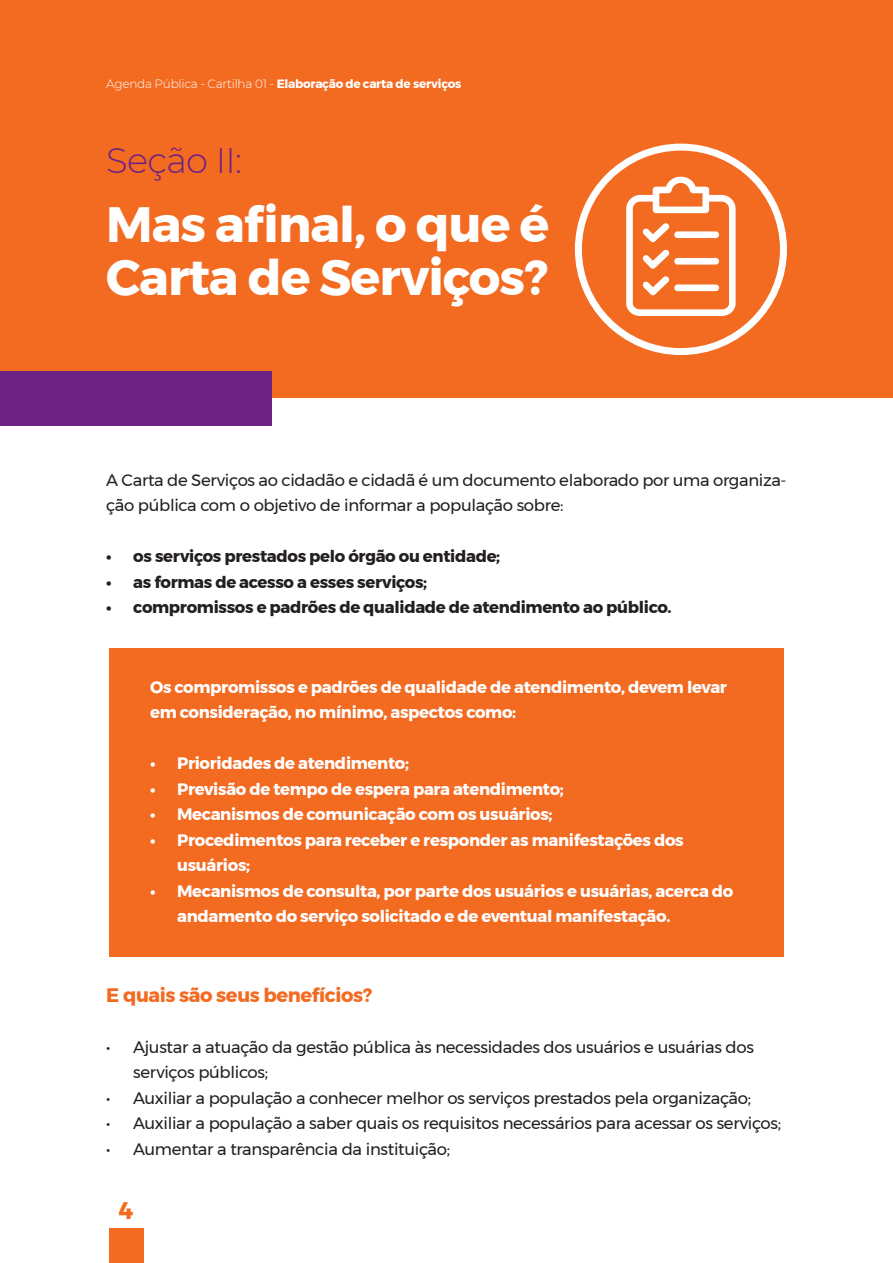
<style>
.page{position:relative;width:893px;height:1263px;background:#fff}
.page>*{position:absolute;margin:0;border:0;box-sizing:border-box;transform-origin:0 0}
.Básico{font:700 49.5px/52.5px "Montserrat";letter-spacing:-.02em;color:#fff}
.Básico-2{font:300 35.25px "Montserrat";letter-spacing:-.02em;color:#6d2383}
.Básico-3{font:700 24px "Montserrat";color:#f36a21}
.Básico-4{font:700 19.5px "Montserrat";letter-spacing:-.02em;color:#f36a21}
.Básico-5{font:16.5px/25.5px "Montserrat";letter-spacing:-.02em;color:#231f20}
.Básico-6{font:700 16.5px/25.5px "Montserrat";letter-spacing:-.02em;color:#fff}
.t1{font:700 16.5px "Montserrat";letter-spacing:-.02em;color:#231f20}
.Básico-7{font:700 12px "Montserrat";letter-spacing:-.02em;color:#fff}
.s1{font-weight:300}
</style>
<div class="page">
<div style="left:0;top:0;width:893px;height:397px;background:#f36a21"></div>
<div style="left:0;top:371px;width:272px;height:54px;background:#6d2383"></div>
<div style="left:109px;top:648px;width:675px;height:308px;background:#f36a21"></div>
<div style="left:109px;top:1229px;width:34px;height:34px;background:#f36a21"></div>
<svg style="left:575px;top:144px;width:212px;height:211px"></svg>
<p class="Básico-7" style="left:106px;top:74px;width:357px"><span class="s1">Agenda Pública - Cartilha 01 -</span> Elaboração de carta de serviços</p>
<p class="Básico-2" style="left:106px;top:137px;width:138px">Seção II:</p>
<p class="Básico" style="left:106px;top:198px;width:445px">Mas afinal, o que é<br>Carta de Serviços?</p>
<p class="Básico-5" style="left:106px;top:467px;width:682px">A Carta de Serviços ao cidadão e cidadã é um documento elaborado por uma organiza&shy;ção pública com o objetivo de informar a população sobre:</p>
<p class="t1" style="left:106px;top:543px;width:396px">• os serviços prestados pelo órgão ou entidade;</p>
<p class="t1" style="left:106px;top:569px;width:322px">• as formas de acesso a esses serviços;</p>
<p class="t1" style="left:106px;top:594px;width:567px">• compromissos e padrões de qualidade de atendimento ao público.</p>
<p class="Básico-6" style="left:150px;top:674px;width:578px">Os compromissos e padrões de qualidade de atendimento, devem levar em consideração, no mínimo, aspectos como:</p>
<p class="Básico-6" style="left:150px;top:751px;width:260px">• Prioridades de atendimento;</p>
<p class="Básico-6" style="left:150px;top:776px;width:415px">• Previsão de tempo de espera para atendimento;</p>
<p class="Básico-6" style="left:150px;top:802px;width:404px">• Mecanismos de comunicação com os usuários;</p>
<p class="Básico-6" style="left:177px;top:827px;width:508px;text-indent:-27px">• Procedimentos para receber e responder as manifestações dos usuários;</p>
<p class="Básico-6" style="left:177px;top:878px;width:558px;text-indent:-27px">• Mecanismos de consulta, por parte dos usuários e usuárias, acerca do andamento do serviço solicitado e de eventual manifestação.</p>
<p class="Básico-4" style="left:106px;top:979px;width:267px">E quais são seus benefícios?</p>
<p class="Básico-5" style="left:133px;top:1034px;width:622px;text-indent:-27px">• Ajustar a atuação da gestão pública às necessidades dos usuários e usuárias dos serviços públicos;</p>
<p class="Básico-5" style="left:106px;top:1085px;width:646px">• Auxiliar a população a conhecer melhor os serviços prestados pela organização;</p>
<p class="Básico-5" style="left:106px;top:1111px;width:676px">• Auxiliar a população a saber quais os requisitos necessários para acessar os serviços;</p>
<p class="Básico-5" style="left:106px;top:1136px;width:345px">• Aumentar a transparência da instituição;</p>
<p class="Básico-3" style="left:119px;top:1191px;width:16px">4</p>
</div>
